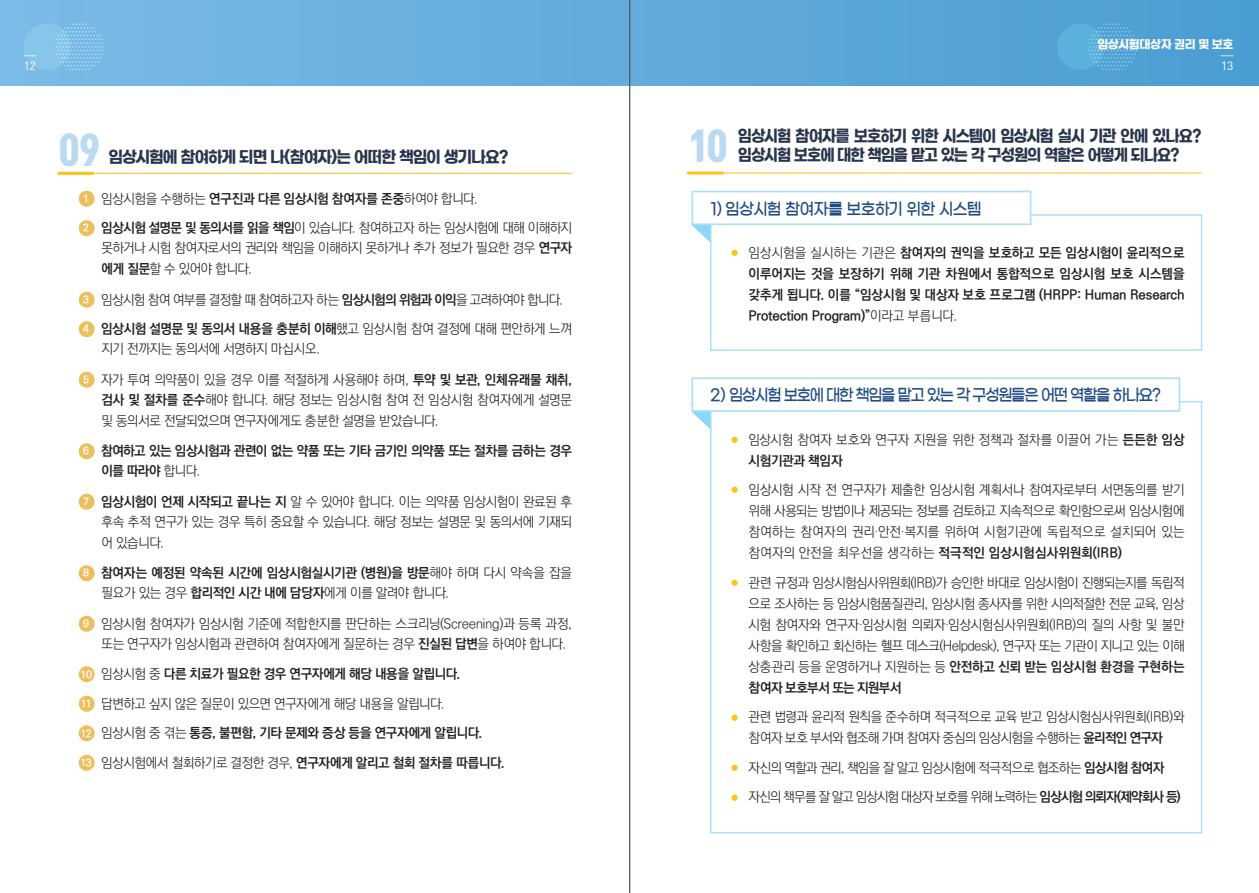
<style>
.page{position:relative;width:1259px;height:893px;background:#fff}
.page>*{position:absolute;margin:0;border:0;box-sizing:border-box;transform-origin:0 0}
.t1{font:37.5px "Tmon Monsori OTF Black";color:#bbdaf2;scale:.9 1}
.t2{font:16.5px "Gmarket Sans TTF Bold";letter-spacing:-.07em;color:#29354c;scale:.9 1}
.t3{font:16.5px "Gmarket Sans TTF Medium";letter-spacing:-.08em;color:#1f4c84;scale:.93 1}
.t4{font:16.5px "Gmarket Sans TTF Bold";letter-spacing:-.07em;color:#29354c;scale:.93 1}
.t5{font:16.5px "Gmarket Sans TTF Medium";letter-spacing:-.055em;color:#1f4c84;scale:.93 1}
.t6{font:300 13.5px/21px "Ko Pub World Dotum";letter-spacing:-.03em;color:#231f20;text-align:justify}
.t7{font:700 13.5px/29.5px "Ko Pub World Dotum";letter-spacing:-.02em;color:#231f20}
.t8{font:300 13.5px/29.5px "Ko Pub World Dotum";letter-spacing:-.05em;color:#231f20}
.t9{font:700 13.5px/19.8px "Ko Pub World Dotum";letter-spacing:-.04em;color:#231f20}
.t10{font:300 13.5px/21px "Ko Pub World Dotum";letter-spacing:-.01em;color:#231f20}
.t11{font:300 13.5px "Ko Pub World Dotum";letter-spacing:-.075em;color:#231f20}
.t12{font:300 13.5px "Ko Pub World Dotum";letter-spacing:-.055em;color:#231f20}
.t13{font:12px "Gmarket Sans TTF Bold";letter-spacing:-.035em;color:#fff;scale:.95 1}
.t14{font:12px "DIN Pro";color:#fff}
.s1{font-weight:700;font-size:10.5px;color:#fff}
.s2{font-weight:700}
.s3{font-size:10.5px;color:#fff}
.s4{font-weight:300}
.s5{font-weight:300;font-size:7.5px;color:#fec210}
.s6{font-size:7.5px;color:#fec210}
</style>
<div class="page">
<div style="left:0;top:0;width:1259px;height:85px;background:linear-gradient(to right,#7abbe7,#4b9cd1)"></div>
<svg style="left:1221px;top:55px;width:12px;height:1px"></svg>
<div style="left:1057px;top:23px;width:46px;height:47px;background:#5cb0dc;border-radius:50%"></div>
<svg style="left:1088px;top:23px;width:49px;height:47px"></svg>
<div style="left:24px;top:23px;width:47px;height:47px;background:#88c5eb;border-radius:50%"></div>
<svg style="left:55px;top:23px;width:49px;height:47px"></svg>
<svg style="left:24px;top:55px;width:12px;height:1px"></svg>
<div style="left:79px;top:191px;width:16px;height:16px;background:#edbe5c;border-radius:50%"></div>
<div style="left:79px;top:220px;width:16px;height:16px;background:#edbe5c;border-radius:50%"></div>
<div style="left:79px;top:292px;width:16px;height:16px;background:#edbe5c;border-radius:50%"></div>
<div style="left:79px;top:321px;width:16px;height:16px;background:#edbe5c;border-radius:50%"></div>
<div style="left:79px;top:372px;width:16px;height:16px;background:#edbe5c;border-radius:50%"></div>
<div style="left:79px;top:443px;width:16px;height:16px;background:#edbe5c;border-radius:50%"></div>
<div style="left:79px;top:494px;width:16px;height:16px;background:#edbe5c;border-radius:50%"></div>
<div style="left:79px;top:565px;width:16px;height:16px;background:#edbe5c;border-radius:50%"></div>
<div style="left:79px;top:616px;width:16px;height:16px;background:#edbe5c;border-radius:50%"></div>
<div style="left:79px;top:666px;width:16px;height:16px;background:#edbe5c;border-radius:50%"></div>
<div style="left:79px;top:696px;width:16px;height:16px;background:#edbe5c;border-radius:50%"></div>
<div style="left:79px;top:725px;width:16px;height:16px;background:#edbe5c;border-radius:50%"></div>
<div style="left:79px;top:755px;width:16px;height:16px;background:#edbe5c;border-radius:50%"></div>
<hr style="left:58px;top:173px;width:514px;height:1px;background:#fec210">
<hr style="left:59px;top:172px;width:34px;height:3px;background:#fec210">
<hr style="left:687px;top:173px;width:514px;height:1px;background:#fec210">
<hr style="left:688px;top:171px;width:34px;height:3px;background:#fec210">
<div style="left:710px;top:214px;width:492px;height:137px;border:2px solid #aae0f9"></div>
<svg style="left:691px;top:225px;width:19px;height:17px"></svg>
<div style="left:691px;top:191px;width:340px;height:34px;background:#fff;border:2px solid #aae0f9"></div>
<svg style="left:692px;top:412px;width:18px;height:17px"></svg>
<div style="left:691px;top:377px;width:489px;height:35px;background:#fff;border:2px solid #aae0f9"></div>
<hr style="left:629px;top:0;width:1px;height:893px;background:#57585a">
<p class="t13" style="left:1097px;top:37px;width:145px">임상시험대상자 권리 및 보호</p>
<p class="t14" style="left:24px;top:57px;width:14px">12</p>
<p class="t14" style="left:1221px;top:57px;width:14px">13</p>
<h1 class="t1" style="left:59px;top:128px;width:47px">09</h1>
<p class="t2" style="left:738px;top:126px;width:516px">임상시험 참여자를 보호하기 위한 시스템이 임상시험 실시 기관 안에 있나요?</p>
<h1 class="t1" style="left:688px;top:124px;width:45px">10</h1>
<p class="t2" style="left:738px;top:146px;width:492px">임상시험 보호에 대한 책임을 맡고 있는 각 구성원의 역할은 어떻게 되나요?</p>
<p class="t5" style="left:710px;top:200px;width:293px">1) 임상시험 참여자를 보호하기 위한 시스템</p>
<p class="t4" style="left:108px;top:148px;width:432px">임상시험에 참여하게 되면 나(참여자)는 어떠한 책임이 생기나요?</p>
<p class="t6" style="left:83px;top:184px;width:490px;line-height:29.5px"><span class="s1">1</span> 임상시험을 수행하는 <span class="s2">연구진과 다른 임상시험 참여자를 존중</span>하여야 합니다.<br><span class="s1">2</span> <span class="s2">임상시험 설명문 및 동의서를 읽을 책임</span>이 있습니다. 참여하고자 하는 임상시험에 대해 이해하지</p>
<p class="t6" style="left:101px;top:238px;width:472px">못하거나 시험 참여자로서의 권리와 책임을 이해하지 못하거나 추가 정보가 필요한 경우 <span class="s2">연구자 에게 질문</span>할 수 있어야 합니다.</p>
<p class="t8" style="left:83px;top:285px;width:490px"><span class="s1">3</span> 임상시험 참여 여부를 결정할 때 참여하고자 하는 <span class="s2">임상시험의 위험과 이익</span>을 고려하여야 합니다.<br><span class="s1">4</span> <span class="s2">임상시험 설명문 및 동의서 내용을 충분히 이해</span>했고 임상시험 참여 결정에 대해 편안하게 느껴</p>
<p class="t6" style="left:101px;top:339px;width:220px">지기 전까지는 동의서에 서명하지 마십시오.</p>
<p class="t6" style="left:101px;top:370px;width:472px;line-height:20.4px;text-indent:-18px"><span class="s1">5</span> 자가 투여 의약품이 있을 경우 이를 적절하게 사용해야 하며, <span class="s2">투약 및 보관, 인체유래물 채취, 검사 및 절차를 준수</span>해야 합니다. 해당 정보는 임상시험 참여 전 임상시험 참여자에게 설명문 및 동의서로 전달되었으며 연구자에게도 충분한 설명을 받았습니다.</p>
<p class="t9" style="left:101px;top:442px;width:472px;text-indent:-18px"><span class="s3">6</span> 참여하고 있는 임상시험과 관련이 없는 약품 또는 기타 금기인 의약품 또는 절차를 금하는 경우 이를 따라야 <span class="s4">합니다.</span></p>
<p class="t6" style="left:101px;top:492px;width:472px;line-height:20.4px;text-indent:-18px"><span class="s1">7</span> <span class="s2">임상시험이 언제 시작되고 끝나는 지</span> 알 수 있어야 합니다. 이는 의약품 임상시험이 완료된 후 후속 추적 연구가 있는 경우 특히 중요할 수 있습니다. 해당 정보는 설명문 및 동의서에 기재되 어 있습니다.</p>
<p class="t7" style="left:101px;top:564px;width:472px;line-height:19.8px;text-indent:-18px"><span class="s3">8</span> 참여자는 예정된 약속된 시간에 임상시험실시기관 (병원)을 방문<span class="s4">해야 하며 다시 약속을 잡을 필요가 있는 경우</span> 합리적인 시간 내에 담당자<span class="s4">에게 이를 알려야 합니다.</span></p>
<p class="t6" style="left:101px;top:614px;width:472px;line-height:19.8px;text-indent:-18px"><span class="s1">9</span> 임상시험 참여자가 임상시험 기준에 적합한지를 판단하는 스크리닝(Screening)과 등록 과정, 또는 연구자가 임상시험과 관련하여 참여자에게 질문하는 경우 <span class="s2">진실된 답변</span>을 하여야 합니다.</p>
<p class="t7" style="left:80px;top:660px;width:426px"><span class="s3">10</span> <span class="s4">임상시험 중</span> 다른 치료가 필요한 경우 연구자에게 해당 내용을 알립니다.<br><span class="s3">11</span> <span class="s4">답변하고 싶지 않은 질문이 있으면 연구자에게 해당 내용을 알립니다.<br></span><span class="s3">12</span> <span class="s4">임상시험 중 겪는</span> 통증, 불편함, 기타 문제와 증상 등을 연구자에게 알립니다.<br><span class="s3">13</span> <span class="s4">임상시험에서 철회하기로 결정한 경우,</span> 연구자에게 알리고 철회 절차를 따릅니다.</p>
<p class="t7" style="left:748px;top:243px;width:437px;line-height:21px;text-align:justify;text-indent:-17px"><span class="s5">●</span> <span class="s4">임상시험을 실시하는 기관은</span> 참여자의 권익을 보호하고 모든 임상시험이 윤리적으로 이루어지는 것을 보장하기 위해 기관 차원에서 통합적으로 임상시험 보호 시스템을 갖추게 됩니다. 이를 “임상시험 및 대상자 보호 프로그램 (HRPP: Human Research Protection Program)”<span class="s4">이라고 부릅니다.</span></p>
<p class="t3" style="left:710px;top:386px;width:486px">2) 임상시험 보호에 대한 책임을 맡고 있는 각 구성원들은 어떤 역할을 하나요?</p>
<p class="t10" style="left:748px;top:429px;width:437px;text-indent:-17px"><span class="s6">●</span> 임상시험 참여자 보호와 연구자 지원을 위한 정책과 절차를 이끌어 가는 <span class="s2">든든한 임상 시험기관과 책임자</span></p>
<p class="t6" style="left:748px;top:480px;width:437px;text-indent:-17px"><span class="s6">●</span> 임상시험 시작 전 연구자가 제출한 임상시험 계획서나 참여자로부터 서면동의를 받기 위해 사용되는 방법이나 제공되는 정보를 검토하고 지속적으로 확인함으로써 임상시험에 참여하는 참여자의 권리·안전·복지를 위하여 시험기관에 독립적으로 설치되어 있는 참여자의 안전을 최우선을 생각하는 <span class="s2">적극적인 임상시험심사위원회(IRB)</span></p>
<p class="t6" style="left:748px;top:572px;width:437px;text-indent:-17px"><span class="s6">●</span> 관련 규정과 임상시험심사위원회(IRB)가 승인한 바대로 임상시험이 진행되는지를 독립적 으로 조사하는 등 임상시험품질관리, 임상시험 종사자를 위한 시의적절한 전문 교육, 임상 시험 참여자와 연구자·임상시험 의뢰자·임상시험심사위원회(IRB)의 질의 사항 및 불만 사항을 확인하고 회신하는 헬프 데스크(Helpdesk), 연구자 또는 기관이 지니고 있는 이해 상충관리 등을 운영하거나 지원하는 등 <span class="s2">안전하고 신뢰 받는 임상시험 환경을 구현하는 참여자 보호부서 또는 지원부서</span></p>
<p class="t6" style="left:731px;top:707px;width:454px;text-align:center"><span class="s6">●</span> 관련 법령과 윤리적 원칙을 준수하며 적극적으로 교육 받고 임상시험심사위원회(IRB)와 참여자 보호 부서와 협조해 가며 참여자 중심의 임상시험을 수행하는 <span class="s2">윤리적인 연구자</span></p>
<p class="t12" style="left:731px;top:758px;width:434px"><span class="s6">●</span> 자신의 역할과 권리, 책임을 잘 알고 임상시험에 적극적으로 협조하는 <span class="s2">임상시험 참여자</span></p>
<p class="t11" style="left:731px;top:788px;width:450px"><span class="s6">●</span> 자신의 책무를 잘 알고 임상시험 대상자 보호를 위해 노력하는 <span class="s2">임상시험 의뢰자(제약회사 등)</span></p>
</div>
